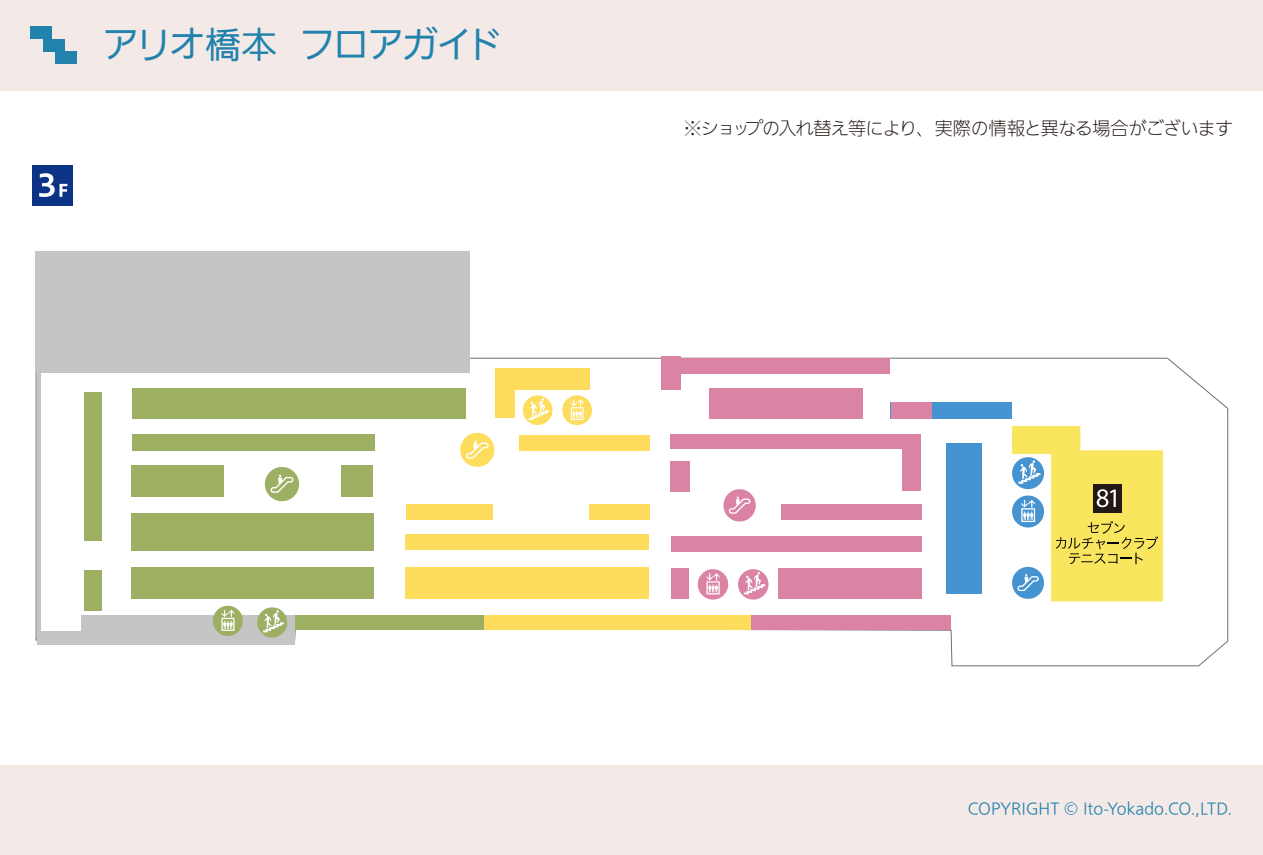
<style>
.page{position:relative;width:1263px;height:855px;background:#fff}
.page>*{position:absolute;margin:0;border:0;box-sizing:border-box;transform-origin:0 0}
.t1{font:100 36px "Iwa UD Go Dsp Pro";letter-spacing:-.05em;color:#2182ad}
.t2{font:300 18px "Iwa UD Go Dsp Pro";letter-spacing:-.04em;color:#231815}
.t3{font:100 15px "Iwa UD Go Dsp Pro";letter-spacing:-.005em;color:#2182ad}
</style>
<div class="page">
<div style="left:0;top:765px;width:1263px;height:90px;background:#f3e9e7"></div>
<div style="left:0;top:0;width:1263px;height:90px;background:#f3e9e7"></div>
<div style="left:30px;top:26px;width:22px;height:13px;background:#2182ad"></div>
<div style="left:43px;top:39px;width:22px;height:12px;background:#2182ad"></div>
<div style="left:55px;top:51px;width:22px;height:13px;background:#2182ad"></div>
<svg style="left:35px;top:356px;width:1194px;height:311px"></svg>
<svg style="left:738px;top:569px;width:30px;height:31px"></svg>
<svg style="left:523px;top:395px;width:30px;height:30px"></svg>
<div style="left:891px;top:403px;width:121px;height:16px;background:#4593d0"></div>
<div style="left:891px;top:403px;width:41px;height:16px;background:#db83a5"></div>
<div style="left:946px;top:443px;width:36px;height:151px;background:#4593d0"></div>
<div style="left:661px;top:357px;width:20px;height:33px;background:#db83a5"></div>
<div style="left:663px;top:358px;width:227px;height:15px;background:#db83a5"></div>
<div style="left:709px;top:388px;width:153px;height:31px;background:#db83a5"></div>
<div style="left:671px;top:434px;width:250px;height:15px;background:#db83a5"></div>
<div style="left:903px;top:443px;width:18px;height:47px;background:#db83a5"></div>
<div style="left:670px;top:461px;width:20px;height:31px;background:#db83a5"></div>
<div style="left:782px;top:504px;width:140px;height:16px;background:#db83a5"></div>
<div style="left:672px;top:536px;width:250px;height:16px;background:#db83a5"></div>
<div style="left:778px;top:569px;width:143px;height:30px;background:#db83a5"></div>
<div style="left:671px;top:569px;width:17px;height:30px;background:#db83a5"></div>
<div style="left:294px;top:615px;width:656px;height:15px;background:#db83a5"></div>
<div style="left:294px;top:615px;width:456px;height:15px;background:#fedd5c"></div>
<div style="left:294px;top:615px;width:190px;height:15px;background:#9caf63"></div>
<div style="left:495px;top:368px;width:19px;height:50px;background:#fedd5c"></div>
<div style="left:495px;top:368px;width:94px;height:22px;background:#fedd5c"></div>
<div style="left:520px;top:435px;width:130px;height:16px;background:#fedd5c"></div>
<div style="left:589px;top:504px;width:61px;height:16px;background:#fedd5c"></div>
<div style="left:406px;top:504px;width:87px;height:16px;background:#fedd5c"></div>
<div style="left:405px;top:535px;width:244px;height:15px;background:#fedd5c"></div>
<div style="left:405px;top:568px;width:244px;height:31px;background:#fedd5c"></div>
<div style="left:35px;top:251px;width:435px;height:121px;background:#c6c5c6"></div>
<div style="left:132px;top:388px;width:334px;height:31px;background:#9caf63"></div>
<div style="left:132px;top:435px;width:242px;height:16px;background:#9caf63"></div>
<div style="left:342px;top:466px;width:31px;height:31px;background:#9caf63"></div>
<div style="left:131px;top:466px;width:93px;height:31px;background:#9caf63"></div>
<div style="left:131px;top:513px;width:243px;height:38px;background:#9caf63"></div>
<div style="left:131px;top:567px;width:243px;height:32px;background:#9caf63"></div>
<div style="left:81px;top:615px;width:213px;height:29px;background:#c6c5c6"></div>
<div style="left:39px;top:631px;width:47px;height:14px;background:#c6c5c6"></div>
<hr style="left:37px;top:314px;width:4px;height:330px;background:#c6c5c6">
<div style="left:84px;top:392px;width:18px;height:148px;background:#9caf63"></div>
<div style="left:84px;top:570px;width:18px;height:40px;background:#9caf63"></div>
<svg style="left:265px;top:467px;width:34px;height:34px"></svg>
<svg style="left:213px;top:606px;width:30px;height:30px"></svg>
<svg style="left:257px;top:607px;width:30px;height:31px"></svg>
<svg style="left:1011px;top:425px;width:153px;height:177px"></svg>
<div style="left:32px;top:165px;width:40px;height:40px;background:#0d3387"></div>
<svg style="left:39px;top:173px;width:28px;height:24px"></svg>
<h1 class="t1" style="left:102px;top:20px;width:401px">アリオ橋本 フロアガイド</h1>
<p class="t2" style="left:684px;top:116px;width:551px">※ショップの入れ替え等により、実際の情報と異なる場合がございます</p>
<p class="t3" style="left:968px;top:798px;width:266px">COPYRIGHT © Ito-Yokado.CO.,LTD.</p>
</div>
